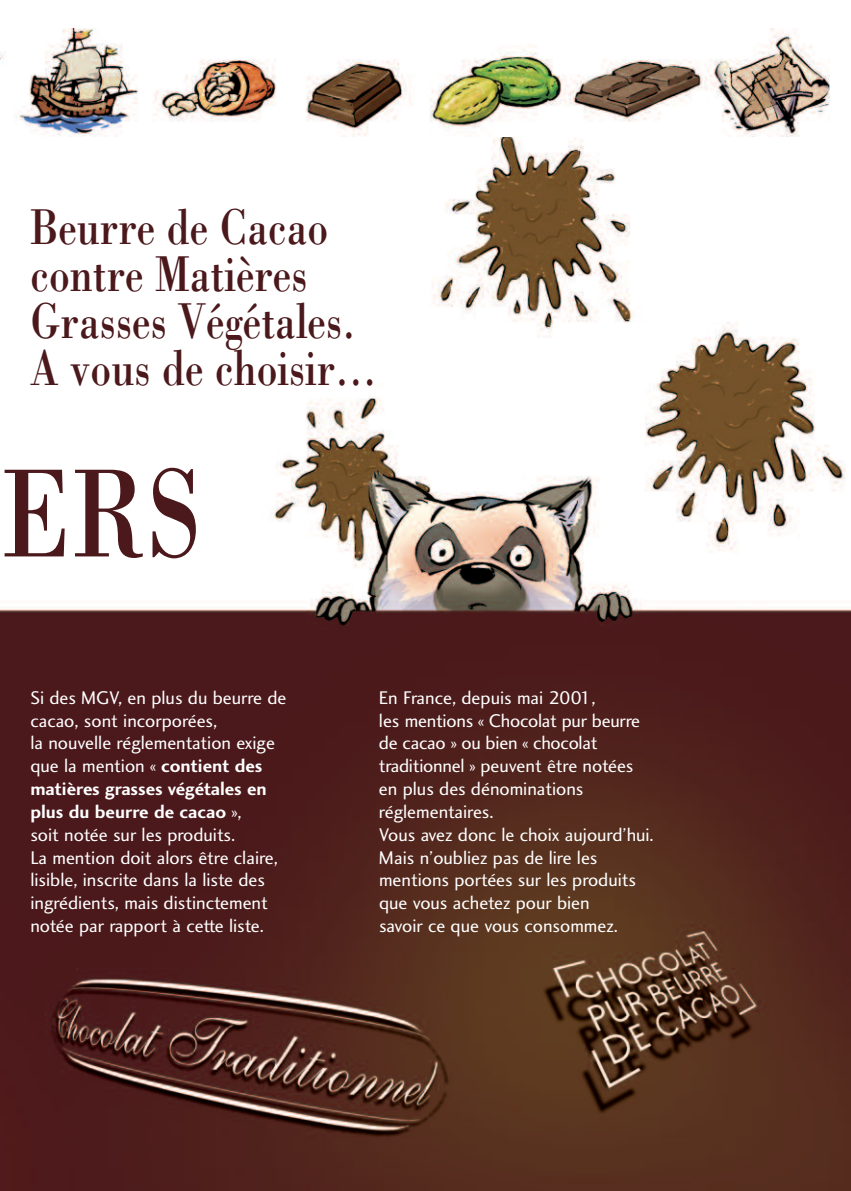
<style>
.page{position:relative;width:851px;height:1191px;background:#fff}
.page>*{position:absolute;margin:0;border:0;box-sizing:border-box;transform-origin:0 0}
.t1{font:129.8px "Bodoni";color:#4b181b;scale:.8 1}
.t2{font:52px/46.8px "Bodoni";color:#4b181b;scale:.8 1}
.t3{font:19px/22.8px "Charlotte Sans Book Plain";color:#fff}
.t4{font:19px/22.8px "Charlotte Sans Bold Plain";color:#fff}
.s1{font-family:"Charlotte Sans Bold Plain"}
.s2{font-family:"Charlotte Sans Book Plain"}
</style>
<div class="page">
<img style="left:0;top:74px;width:850px;height:1117px">
<img style="left:0;top:28px;width:829px;height:108px">
<h2 class="t2" style="left:31px;top:203px;width:434px">Beurre de Cacao contre Matières<br>Grasses Végétales.<br>A vous de choisir…</h2>
<h1 class="t1" style="left:1px;top:436px;width:254px">ERS</h1>
<p class="t3" style="left:30px;top:688px;width:258px">Si des MGV, en plus du beurre de cacao, sont incorporées,<br>la nouvelle réglementation exige que la mention « <span class="s1">contient des</span></p>
<p class="t4" style="left:30px;top:779px;width:238px">matières grasses végétales en plus du beurre de cacao <span class="s2">»,</span></p>
<p class="t3" style="left:30px;top:824px;width:249px">soit notée sur les produits.<br>La mention doit alors être claire, lisible, inscrite dans la liste des ingrédients, mais distinctement notée par rapport à cette liste.</p>
<p class="t3" style="left:379px;top:688px;width:276px">En France, depuis mai 2001,<br>les mentions « Chocolat pur beurre de cacao » ou bien « chocolat traditionnel » peuvent être notées en plus des dénominations réglementaires.<br>Vous avez donc le choix aujourd’hui.<br>Mais n’oubliez pas de lire les mentions portées sur les produits que vous achetez pour bien<br>savoir ce que vous consommez.</p>
</div>
